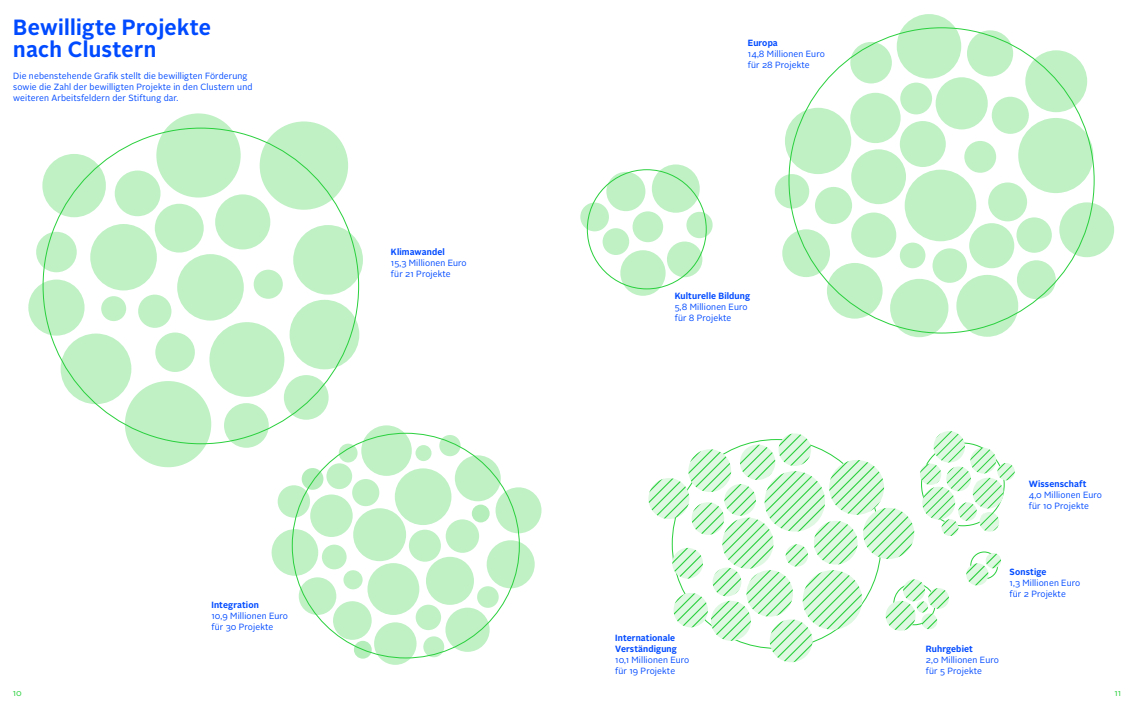
<style>
.page{position:relative;width:1134px;height:709px;background:#fff}
.page>*{position:absolute;margin:0;border:0;box-sizing:border-box;transform-origin:0 0}
.t1{font:700 22px/22px "Alright Sans";letter-spacing:.015em;color:#004aff;scale:.95 1}
.t2{font:9px/11px "Alright Sans";letter-spacing:.015em;color:#004aff;scale:.95 1}
.t3{font:700 9px/11px "Alright Sans";letter-spacing:.015em;color:#004aff;scale:.95 1}
.t4{font:9px "Alright Sans";color:#2ad03d;scale:.95 1}
</style>
<div class="page">
<div style="left:970px;top:551px;width:28px;height:28px;border:1px solid #2ad03d;border-radius:50%"></div>
<div style="left:125px;top:381px;width:86px;height:86px;background:#bff1c5;border-radius:50%"></div>
<div style="left:61px;top:333px;width:70px;height:71px;background:#bff1c5;border-radius:50%"></div>
<div style="left:224px;top:403px;width:45px;height:45px;background:#bff1c5;border-radius:50%"></div>
<div style="left:284px;top:375px;width:45px;height:45px;background:#bff1c5;border-radius:50%"></div>
<div style="left:290px;top:300px;width:69px;height:69px;background:#bff1c5;border-radius:50%"></div>
<div style="left:293px;top:225px;width:70px;height:69px;background:#bff1c5;border-radius:50%"></div>
<div style="left:260px;top:121px;width:88px;height:89px;background:#bff1c5;border-radius:50%"></div>
<div style="left:156px;top:113px;width:85px;height:84px;background:#bff1c5;border-radius:50%"></div>
<div style="left:42px;top:154px;width:64px;height:63px;background:#bff1c5;border-radius:50%"></div>
<div style="left:115px;top:170px;width:46px;height:46px;background:#bff1c5;border-radius:50%"></div>
<div style="left:155px;top:204px;width:49px;height:48px;background:#bff1c5;border-radius:50%"></div>
<div style="left:215px;top:194px;width:55px;height:55px;background:#bff1c5;border-radius:50%"></div>
<div style="left:254px;top:270px;width:29px;height:29px;background:#bff1c5;border-radius:50%"></div>
<div style="left:177px;top:254px;width:67px;height:66px;background:#bff1c5;border-radius:50%"></div>
<div style="left:209px;top:322px;width:75px;height:75px;background:#bff1c5;border-radius:50%"></div>
<div style="left:155px;top:332px;width:40px;height:40px;background:#bff1c5;border-radius:50%"></div>
<div style="left:138px;top:294px;width:33px;height:34px;background:#bff1c5;border-radius:50%"></div>
<div style="left:101px;top:296px;width:25px;height:25px;background:#bff1c5;border-radius:50%"></div>
<div style="left:90px;top:224px;width:67px;height:66px;background:#bff1c5;border-radius:50%"></div>
<div style="left:36px;top:232px;width:41px;height:40px;background:#bff1c5;border-radius:50%"></div>
<div style="left:28px;top:279px;width:57px;height:56px;background:#bff1c5;border-radius:50%"></div>
<div style="left:905px;top:170px;width:71px;height:71px;background:#bff1c5;border-radius:50%"></div>
<div style="left:900px;top:121px;width:46px;height:46px;background:#bff1c5;border-radius:50%"></div>
<div style="left:964px;top:141px;width:32px;height:32px;background:#bff1c5;border-radius:50%"></div>
<div style="left:988px;top:182px;width:39px;height:39px;background:#bff1c5;border-radius:50%"></div>
<div style="left:1018px;top:118px;width:75px;height:75px;background:#bff1c5;border-radius:50%"></div>
<div style="left:1016px;top:217px;width:36px;height:36px;background:#bff1c5;border-radius:50%"></div>
<div style="left:827px;top:263px;width:55px;height:55px;background:#bff1c5;border-radius:50%"></div>
<div style="left:782px;top:229px;width:48px;height:48px;background:#bff1c5;border-radius:50%"></div>
<div style="left:890px;top:279px;width:58px;height:58px;background:#bff1c5;border-radius:50%"></div>
<div style="left:956px;top:275px;width:62px;height:62px;background:#bff1c5;border-radius:50%"></div>
<div style="left:1017px;top:260px;width:39px;height:39px;background:#bff1c5;border-radius:50%"></div>
<div style="left:1059px;top:202px;width:55px;height:55px;background:#bff1c5;border-radius:50%"></div>
<div style="left:969px;top:223px;width:45px;height:45px;background:#bff1c5;border-radius:50%"></div>
<div style="left:932px;top:248px;width:35px;height:35px;background:#bff1c5;border-radius:50%"></div>
<div style="left:900px;top:242px;width:25px;height:26px;background:#bff1c5;border-radius:50%"></div>
<div style="left:851px;top:212px;width:45px;height:46px;background:#bff1c5;border-radius:50%"></div>
<div style="left:815px;top:187px;width:37px;height:37px;background:#bff1c5;border-radius:50%"></div>
<div style="left:775px;top:174px;width:34px;height:34px;background:#bff1c5;border-radius:50%"></div>
<div style="left:851px;top:149px;width:55px;height:55px;background:#bff1c5;border-radius:50%"></div>
<div style="left:850px;top:93px;width:51px;height:50px;background:#bff1c5;border-radius:50%"></div>
<div style="left:785px;top:108px;width:66px;height:66px;background:#bff1c5;border-radius:50%"></div>
<div style="left:850px;top:42px;width:42px;height:41px;background:#bff1c5;border-radius:50%"></div>
<div style="left:897px;top:14px;width:64px;height:65px;background:#bff1c5;border-radius:50%"></div>
<div style="left:967px;top:30px;width:46px;height:46px;background:#bff1c5;border-radius:50%"></div>
<div style="left:1025px;top:50px;width:62px;height:62px;background:#bff1c5;border-radius:50%"></div>
<div style="left:992px;top:97px;width:37px;height:37px;background:#bff1c5;border-radius:50%"></div>
<div style="left:936px;top:77px;width:52px;height:52px;background:#bff1c5;border-radius:50%"></div>
<div style="left:900px;top:83px;width:32px;height:31px;background:#bff1c5;border-radius:50%"></div>
<div style="left:361px;top:425px;width:51px;height:51px;background:#bff1c5;border-radius:50%"></div>
<svg style="left:339px;top:443px;width:19px;height:19px"></svg>
<div style="left:415px;top:445px;width:16px;height:16px;background:#bff1c5;border-radius:50%"></div>
<svg style="left:439px;top:435px;width:22px;height:21px"></svg>
<div style="left:455px;top:455px;width:46px;height:46px;background:#bff1c5;border-radius:50%"></div>
<div style="left:496px;top:487px;width:45px;height:46px;background:#bff1c5;border-radius:50%"></div>
<div style="left:395px;top:468px;width:56px;height:57px;background:#bff1c5;border-radius:50%"></div>
<div style="left:326px;top:463px;width:26px;height:26px;background:#bff1c5;border-radius:50%"></div>
<div style="left:352px;top:479px;width:27px;height:27px;background:#bff1c5;border-radius:50%"></div>
<div style="left:353px;top:508px;width:53px;height:53px;background:#bff1c5;border-radius:50%"></div>
<div style="left:310px;top:494px;width:43px;height:43px;background:#bff1c5;border-radius:50%"></div>
<div style="left:278px;top:485px;width:32px;height:32px;background:#bff1c5;border-radius:50%"></div>
<div style="left:272px;top:529px;width:46px;height:47px;background:#bff1c5;border-radius:50%"></div>
<div style="left:322px;top:544px;width:25px;height:25px;background:#bff1c5;border-radius:50%"></div>
<div style="left:299px;top:577px;width:37px;height:38px;background:#bff1c5;border-radius:50%"></div>
<div style="left:343px;top:570px;width:20px;height:19px;background:#bff1c5;border-radius:50%"></div>
<div style="left:333px;top:601px;width:39px;height:39px;background:#bff1c5;border-radius:50%"></div>
<div style="left:367px;top:563px;width:52px;height:52px;background:#bff1c5;border-radius:50%"></div>
<div style="left:409px;top:529px;width:32px;height:32px;background:#bff1c5;border-radius:50%"></div>
<div style="left:426px;top:557px;width:48px;height:48px;background:#bff1c5;border-radius:50%"></div>
<div style="left:416px;top:604px;width:25px;height:26px;background:#bff1c5;border-radius:50%"></div>
<div style="left:374px;top:622px;width:43px;height:43px;background:#bff1c5;border-radius:50%"></div>
<div style="left:423px;top:636px;width:21px;height:21px;background:#bff1c5;border-radius:50%"></div>
<div style="left:445px;top:607px;width:45px;height:45px;background:#bff1c5;border-radius:50%"></div>
<div style="left:477px;top:586px;width:22px;height:22px;background:#bff1c5;border-radius:50%"></div>
<div style="left:487px;top:540px;width:48px;height:48px;background:#bff1c5;border-radius:50%"></div>
<div style="left:446px;top:519px;width:33px;height:34px;background:#bff1c5;border-radius:50%"></div>
<div style="left:302px;top:468px;width:21px;height:22px;background:#b5eebb;border-radius:50%"></div>
<svg style="left:354px;top:641px;width:18px;height:17px"></svg>
<div style="left:472px;top:504px;width:18px;height:18px;background:#b5eebb;border-radius:50%"></div>
<svg style="left:648px;top:442px;width:103px;height:204px"></svg>
<svg style="left:751px;top:433px;width:163px;height:229px"></svg>
<svg style="left:883px;top:578px;width:66px;height:55px"></svg>
<svg style="left:966px;top:553px;width:35px;height:32px"></svg>
<svg style="left:920px;top:431px;width:95px;height:105px"></svg>
<div style="left:603px;top:228px;width:26px;height:27px;background:#bff1c5;border-radius:50%"></div>
<div style="left:580px;top:202px;width:29px;height:29px;background:#bff1c5;border-radius:50%"></div>
<div style="left:606px;top:172px;width:39px;height:39px;background:#bff1c5;border-radius:50%"></div>
<div style="left:632px;top:211px;width:31px;height:31px;background:#bff1c5;border-radius:50%"></div>
<div style="left:652px;top:164px;width:48px;height:49px;background:#bff1c5;border-radius:50%"></div>
<div style="left:667px;top:241px;width:35px;height:36px;background:#bff1c5;border-radius:50%"></div>
<div style="left:620px;top:250px;width:46px;height:46px;background:#bff1c5;border-radius:50%"></div>
<div style="left:686px;top:212px;width:27px;height:26px;background:#bff1c5;border-radius:50%"></div>
<h1 class="t1" style="left:13px;top:17px;width:210px">Bewilligte Projekte nach Clustern</h1>
<p class="t2" style="left:13px;top:71px;width:253px">Die nebenstehende Grafik stellt die bewilligten Förderung sowie die Zahl der bewilligten Projekte in den Clustern und weiteren Arbeitsfeldern der Stiftung dar.</p>
<p class="t3" style="left:391px;top:247px;width:58px">Klimawandel</p>
<p class="t2" style="left:391px;top:258px;width:81px">15,3 Millionen Euro für 21 Projekte</p>
<p class="t3" style="left:211px;top:599px;width:51px">Integration</p>
<p class="t2" style="left:211px;top:610px;width:82px">10,9 Millionen Euro für 30 Projekte</p>
<p class="t3" style="left:748px;top:38px;width:33px">Europa</p>
<p class="t2" style="left:748px;top:49px;width:82px">14,8 Millionen Euro für 28 Projekte</p>
<p class="t3" style="left:675px;top:291px;width:81px">Kulturelle Bildung</p>
<p class="t2" style="left:675px;top:302px;width:78px">5,8 Millionen Euro für 8 Projekte</p>
<p class="t3" style="left:615px;top:632px;width:67px">Internationale<br>Verständigung</p>
<p class="t2" style="left:615px;top:654px;width:80px">10,1 Millionen Euro für 19 Projekte</p>
<p class="t3" style="left:1029px;top:478px;width:62px">Wissenschaft</p>
<p class="t2" style="left:1029px;top:489px;width:79px">4,0 Millionen Euro für 10 Projekte</p>
<p class="t3" style="left:1009px;top:566px;width:40px">Sonstige</p>
<p class="t2" style="left:1009px;top:577px;width:76px">1,3 Millionen Euro für 2 Projekte</p>
<p class="t3" style="left:926px;top:643px;width:51px">Ruhrgebiet</p>
<p class="t2" style="left:926px;top:654px;width:78px">2,0 Millionen Euro für 5 Projekte</p>
<p class="t4" style="left:13px;top:687px;width:11px">10</p>
<p class="t4" style="left:1114px;top:686px;width:9px">11</p>
</div>
